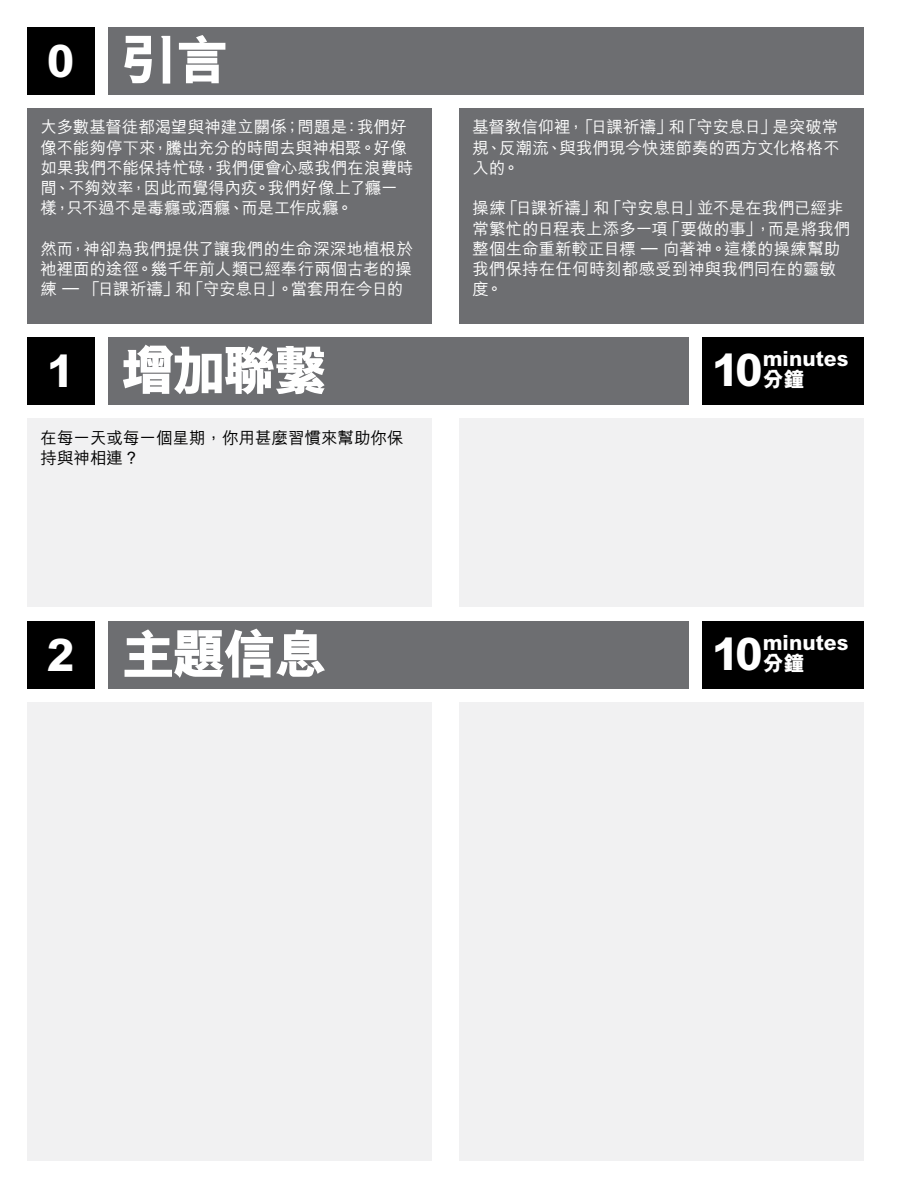
<style>
.page{position:relative;width:918px;height:1188px;background:#fff}
.page>*{position:absolute;margin:0;border:0;box-sizing:border-box;transform-origin:0 0}
.t1{font:800 54px "M Hei";letter-spacing:-.06em;color:#fff}
.t2{font:800 45px "M Hei";color:#fff}
.t3{font:800 21px/21px "M Hei";color:#fff}
.t4{font:500 16.5px/20.2px "M Hei";letter-spacing:-.005em;color:#fff}
.t5{font:500 16.5px/20.2px "M Hei";color:#000}
</style>
<div class="page">
<div style="left:702px;top:338px;width:162px;height:67px;background:#000"></div>
<div style="left:702px;top:621px;width:162px;height:67px;background:#000"></div>
<div style="left:108px;top:338px;width:580px;height:67px;background:#6d6e71"></div>
<div style="left:108px;top:621px;width:580px;height:67px;background:#6d6e71"></div>
<div style="left:108px;top:27px;width:756px;height:67px;background:#6d6e71"></div>
<div style="left:27px;top:338px;width:67px;height:67px;background:#000"></div>
<div style="left:27px;top:621px;width:67px;height:67px;background:#000"></div>
<div style="left:27px;top:27px;width:67px;height:67px;background:#000"></div>
<div style="left:27px;top:418px;width:405px;height:190px;background:#f1f1f2"></div>
<div style="left:27px;top:702px;width:405px;height:459px;background:#f1f1f2"></div>
<div style="left:459px;top:418px;width:405px;height:190px;background:#f1f1f2"></div>
<div style="left:459px;top:702px;width:405px;height:459px;background:#f1f1f2"></div>
<div style="left:27px;top:108px;width:405px;height:216px;background:#6d6e71"></div>
<div style="left:459px;top:108px;width:405px;height:216px;background:#6d6e71"></div>
<h2 class="t2" style="left:47px;top:36px;width:29px">0</h2>
<h1 class="t1" style="left:122px;top:32px;width:109px">引言</h1>
<p class="t4" style="left:40px;top:118px;width:374px">大多數基督徒都渴望與神建立關係；問題是：我們好像不能夠停下來，騰出充分的時間去與神相聚。好像如果我們不能保持忙碌，我們便會心感我們在浪費時間、不夠效率，因此而覺得內疚。我們好像上了癮一樣，只不過不是毒癮或酒癮、而是工作成癮。</p>
<p class="t4" style="left:40px;top:239px;width:374px;text-align:justify">然而，神卻為我們提供了讓我們的生命深深地植根於衪裡面的途徑。幾千年前人類已經奉行兩個古老的操練 – 「日課祈禱」和「守安息日」。當套用在今日的</p>
<h2 class="t2" style="left:47px;top:347px;width:29px">1</h2>
<h1 class="t1" style="left:122px;top:342px;width:208px">增加聯繫</h1>
<p class="t5" style="left:40px;top:428px;width:364px">在每一天或每一個星期，你用甚麼習慣來幫助你保持與神相連？</p>
<p class="t4" style="left:473px;top:118px;width:369px;text-align:justify">基督教信仰裡，「日課祈禱」和「守安息日」是突破常規、反潮流、與我們現今快速節奏的西方文化格格不入的。</p>
<p class="t4" style="left:473px;top:199px;width:379px">操練「日課祈禱」和「守安息日」並不是在我們已經非常繁忙的日程表上添多一項「要做的事」，而是將我們整個生命重新較正目標 – 向著神。這樣的操練幫助我們保持在任何時刻都感受到神與我們同在的靈敏度。</p>
<p class="t3" style="left:763px;top:349px;width:87px">minutes分鐘</p>
<h2 class="t2" style="left:712px;top:346px;width:52px">10</h2>
<h2 class="t2" style="left:47px;top:630px;width:29px">2</h2>
<h1 class="t1" style="left:122px;top:626px;width:208px">主題信息</h1>
<p class="t3" style="left:763px;top:633px;width:87px">minutes分鐘</p>
<h2 class="t2" style="left:712px;top:629px;width:52px">10</h2>
</div>
